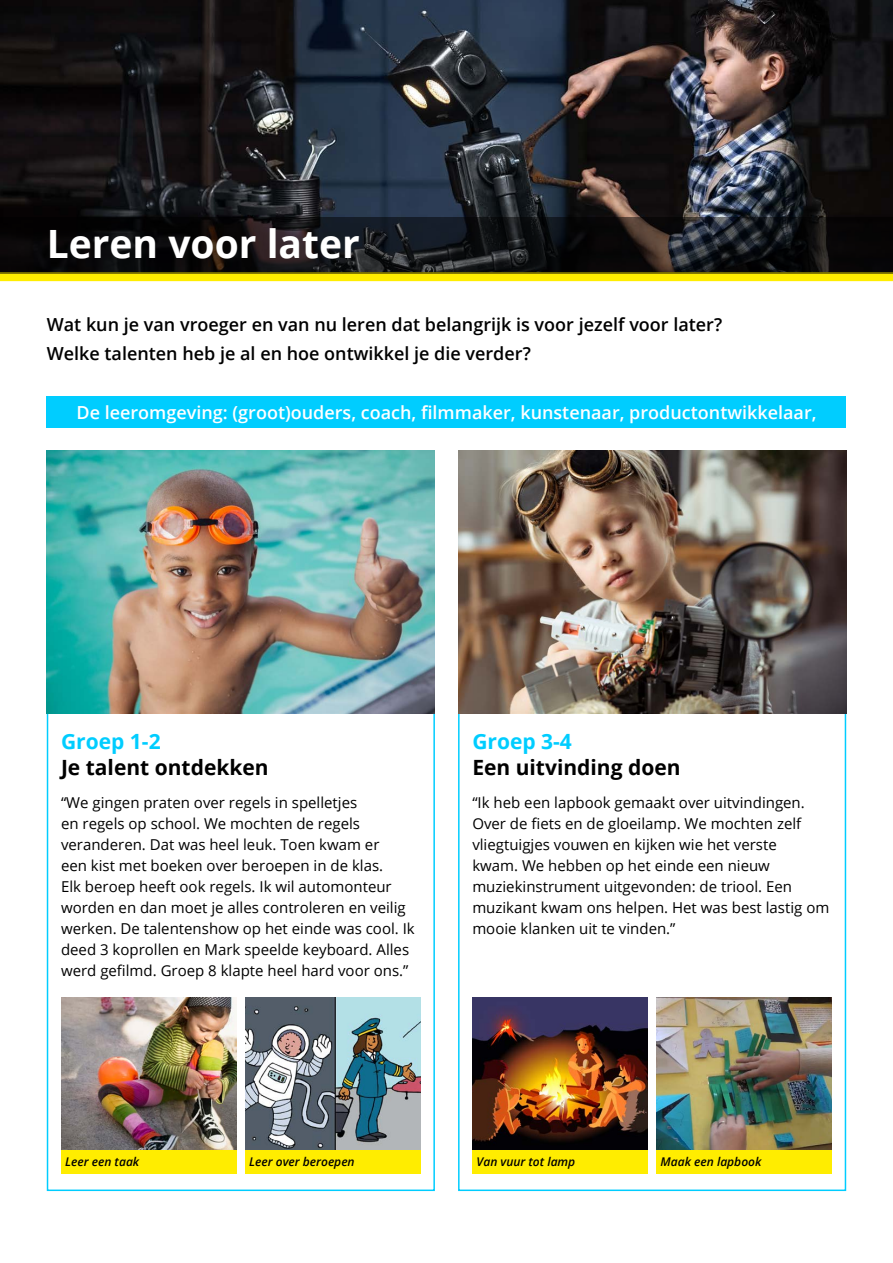
<style>
.page{position:relative;width:893px;height:1263px;background:#fff}
.page>*{position:absolute;margin:0;border:0;box-sizing:border-box;transform-origin:0 0}
.t1{font:700 39px "Open Sans";color:#fff}
.t2{font:700 21px "Open Sans";color:#000}
.t3{font:700 21px "Open Sans";color:#00cdff}
.t4{font:600 18px/28.5px "Open Sans";color:#000}
.t5{font:600 18px "Open Sans";color:#fff}
.t6{font:15px/21px "Open Sans";color:#000}
.t7{font:italic 600 12px "Open Sans";color:#000}
</style>
<div class="page">
<img style="left:0;top:0;width:893px;height:218px">
<div style="left:47px;top:397px;width:799px;height:31px;background:#00cdff"></div>
<div style="left:47px;top:710px;width:388px;height:481px;border:2px solid #00cdff"></div>
<div style="left:458px;top:710px;width:388px;height:481px;border:2px solid #00cdff"></div>
<img style="left:47px;top:451px;width:388px;height:262px">
<img style="left:458px;top:451px;width:388px;height:263px">
<img style="left:61px;top:997px;width:176px;height:153px">
<div style="left:61px;top:1150px;width:176px;height:23px;background:#ffed00"></div>
<img style="left:472px;top:997px;width:176px;height:153px">
<div style="left:472px;top:1150px;width:176px;height:23px;background:#ffed00"></div>
<img style="left:656px;top:997px;width:176px;height:153px">
<div style="left:656px;top:1150px;width:176px;height:23px;background:#ffed00"></div>
<div style="left:0;top:272px;width:893px;height:9px;background:#ffed00"></div>
<img style="left:245px;top:997px;width:176px;height:153px">
<div style="left:245px;top:1150px;width:176px;height:23px;background:#ffed00"></div>
<svg style="left:0;top:218px;width:893px;height:56px;background:#171715"></svg>
<h1 class="t1" style="left:47px;top:216px;width:315px">Leren voor later</h1>
<p class="t4" style="left:47px;top:310px;width:677px">Wat kun je van vroeger en van nu leren dat belangrijk is voor jezelf voor later?<br>Welke talenten heb je al en hoe ontwikkel je die verder?</p>
<p class="t5" style="left:76px;top:400px;width:742px">De leeromgeving: (groot)ouders, coach, filmmaker, kunstenaar, productontwikkelaar,</p>
<h2 class="t3" style="left:61px;top:727px;width:101px">Groep 1-2</h2>
<h2 class="t2" style="left:61px;top:752px;width:209px">Je talent ontdekken</h2>
<p class="t6" style="left:61px;top:792px;width:355px">“We gingen praten over regels in spelletjes<br>en regels op school. We mochten de regels veranderen. Dat was heel leuk. Toen kwam er<br>een kist met boeken over beroepen in de klas.<br>Elk beroep heeft ook regels. Ik wil automonteur worden en dan moet je alles controleren en veilig werken. De talentenshow op het einde was cool. Ik deed 3 koprollen en Mark speelde keyboard. Alles werd gefilmd. Groep 8 klapte heel hard voor ons.”</p>
<h2 class="t3" style="left:472px;top:727px;width:101px">Groep 3-4</h2>
<h2 class="t2" style="left:472px;top:752px;width:210px">Een uitvinding doen</h2>
<p class="t6" style="left:472px;top:792px;width:358px">“Ik heb een lapbook gemaakt over uitvindingen.<br>Over de fiets en de gloeilamp. We mochten zelf vliegtuigjes vouwen en kijken wie het verste<br>kwam. We hebben op het einde een nieuw muziekinstrument uitgevonden: de triool. Een muzikant kwam ons helpen. Het was best lastig om mooie klanken uit te vinden.”</p>
<p class="t7" style="left:65px;top:1154px;width:76px">Leer een taak</p>
<p class="t7" style="left:249px;top:1154px;width:107px">Leer over beroepen</p>
<p class="t7" style="left:477px;top:1154px;width:100px">Van vuur tot lamp</p>
<p class="t7" style="left:661px;top:1154px;width:102px">Maak een lapbook</p>
</div>
